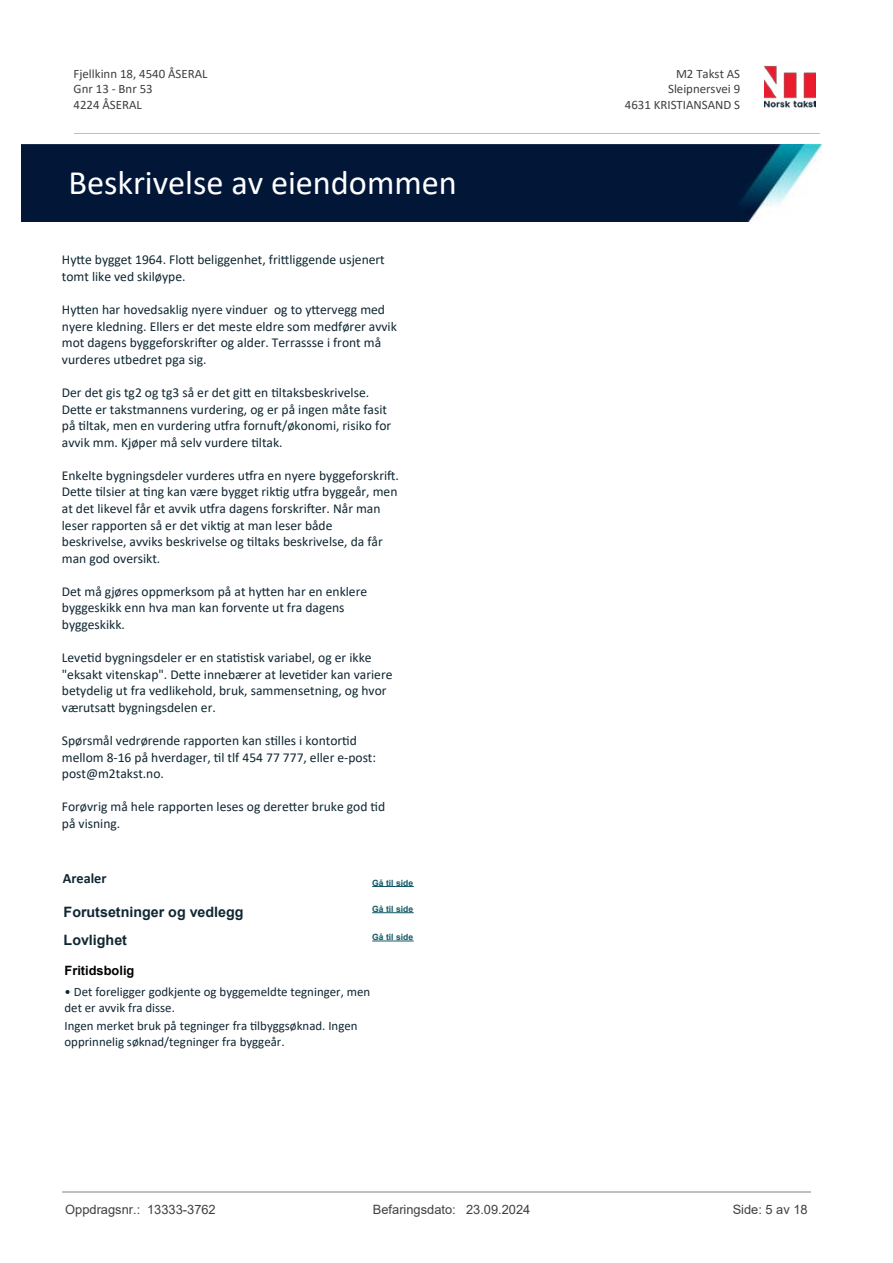
<style>
.page{position:relative;width:893px;height:1263px;background:#fff}
.page>*{position:absolute;margin:0;border:0;box-sizing:border-box;transform-origin:0 0}
.t1{font:34.35px "Calibri";color:#fff}
.t2{font:700 14.25px/28.2px "Arial";color:#102732}
.t3{font:700 14.25px "Calibri";color:#102732}
.t4{font:13.5px/16.5px "Calibri";color:#102732}
.t5{font:12.9px/15.8px "Calibri";color:#102732}
.t6{font:12.9px/15.8px "Calibri";color:#404040}
.t7{font:12.9px "Arial";color:#404040}
.t8{font:700 12.9px "Arial";color:#000}
.t9{font:700 8.55px "Arial";color:#115965}
</style>
<div class="page">
<hr style="left:372px;top:886px;width:42px;height:1px;background:#115965">
<hr style="left:372px;top:940px;width:42px;height:1px;background:#115965">
<hr style="left:372px;top:912px;width:42px;height:1px;background:#115965">
<img style="left:765px;top:65px;width:50px;height:43px">
<hr style="left:74px;top:133px;width:745px;height:1px;background:#c0c0c0">
<img style="left:21px;top:144px;width:801px;height:77px">
<hr style="left:62px;top:1191px;width:749px;height:2px;background:#c0c0c0">
<p class="t6" style="left:74px;top:65px;width:135px">Fjellkinn 18, 4540 ÅSERAL<br>Gnr 13 - Bnr 53<br>4224 ÅSERAL</p>
<p class="t6" style="left:676px;top:65px;width:66px">M2 Takst AS</p>
<p class="t6" style="left:668px;top:81px;width:74px">Sleipnersvei 9</p>
<p class="t6" style="left:625px;top:96px;width:117px">4631 KRISTIANSAND S</p>
<h1 class="t1" style="left:68px;top:159px;width:390px">Beskrivelse av eiendommen</h1>
<p class="t4" style="left:62px;top:251px;width:324px">Hy琀琀e bygget 1964. Flo琀琀 beliggenhet, fri琀琀liggende usjenert tomt like ved skiløype.</p>
<p class="t4" style="left:62px;top:301px;width:336px">Hy琀琀en har hovedsaklig nyere vinduer og to y琀琀ervegg med nyere kledning. Ellers er det meste eldre som medfører avvik mot dagens byggeforskri昀琀er og alder. Terrassse i front må vurderes utbedret pga sig.</p>
<p class="t4" style="left:62px;top:384px;width:331px">Der det gis tg2 og tg3 så er det gi琀琀 en 琀椀ltaksbeskrivelse.<br>De琀琀e er takstmannens vurdering, og er på ingen måte fasit på 琀椀ltak, men en vurdering u琀昀ra fornu昀琀/økonomi, risiko for avvik mm. Kjøper må selv vurdere 琀椀ltak.</p>
<p class="t4" style="left:62px;top:467px;width:339px">Enkelte bygningsdeler vurderes u琀昀ra en nyere byggeforskri昀琀.<br>De琀琀e 琀椀lsier at 琀椀ng kan være bygget rik琀椀g u琀昀ra byggeår, men at det likevel får et avvik u琀昀ra dagens forskri昀琀er. Når man leser rapporten så er det vik琀椀g at man leser både beskrivelse, avviks beskrivelse og 琀椀ltaks beskrivelse, da får man god oversikt.</p>
<p class="t4" style="left:62px;top:583px;width:307px">Det må gjøres oppmerksom på at hy琀琀en har en enklere byggeskikk enn hva man kan forvente ut fra dagens byggeskikk.</p>
<p class="t4" style="left:62px;top:649px;width:332px">Leve琀椀d bygningsdeler er en sta琀椀s琀椀sk variabel, og er ikke "eksakt vitenskap". De琀琀e innebærer at leve琀椀der kan variere betydelig ut fra vedlikehold, bruk, sammensetning, og hvor værutsa琀琀 bygningsdelen er.</p>
<p class="t4" style="left:62px;top:732px;width:316px">Spørsmål vedrørende rapporten kan s琀椀lles i kontor琀椀d mellom 8-16 på hverdager, 琀椀l tlf 454 77 777, eller e-post: post@m2takst.no.</p>
<p class="t4" style="left:62px;top:798px;width:325px">Forøvrig må hele rapporten leses og dere琀琀er bruke god 琀椀d på visning.</p>
<p class="t3" style="left:63px;top:868px;width:45px">Arealer</p>
<p class="t9" style="left:372px;top:876px;width:42px">Gå til side</p>
<p class="t9" style="left:372px;top:903px;width:42px">Gå til side</p>
<p class="t2" style="left:64px;top:898px;width:181px">Forutsetninger og vedlegg<br>Lovlighet</p>
<p class="t8" style="left:65px;top:961px;width:71px">Fritidsbolig</p>
<p class="t5" style="left:65px;top:983px;width:307px">• Det foreligger godkjente og byggemeldte tegninger, men det er avvik fra disse.</p>
<p class="t5" style="left:65px;top:1018px;width:294px">Ingen merket bruk på tegninger fra 琀椀lbyggsøknad. Ingen opprinnelig søknad/tegninger fra byggeår.</p>
<p class="t9" style="left:372px;top:931px;width:42px">Gå til side</p>
<p class="t7" style="left:65px;top:1200px;width:152px">Oppdragsnr.: 13333-3762</p>
<p class="t7" style="left:373px;top:1200px;width:159px">Befaringsdato: 23.09.2024</p>
<p class="t7" style="left:733px;top:1200px;width:76px">Side: 5 av 18</p>
</div>
